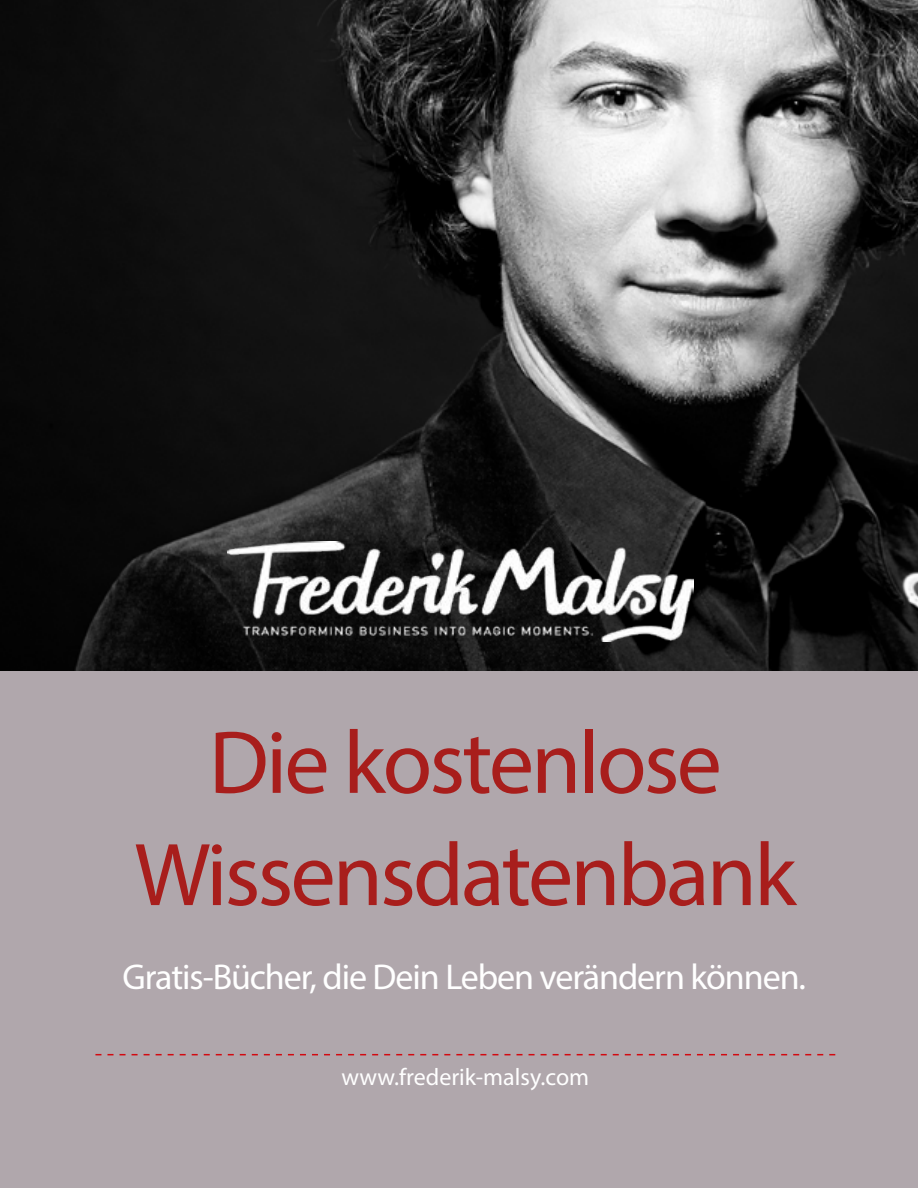
<style>
.page{position:relative;width:918px;height:1188px;background:#fff}
.page>*{position:absolute;margin:0;border:0;box-sizing:border-box;transform-origin:0 0}
.t1{font:90px/112.2px "Myriad Pro";letter-spacing:-.03em;color:#a81e1c;text-align:center}
.t2{font:36px "Myriad Pro";letter-spacing:-.03em;color:#fff}
.t3{font:24px "Myriad Pro";color:#fff}
</style>
<div class="page">
<div style="left:0;top:671px;width:918px;height:517px;background:#b0a7ac"></div>
<img style="left:0;top:0;width:918px;height:671px">
<img style="left:227px;top:541px;width:467px;height:101px">
<svg style="left:95px;top:1054px;width:740px;height:1px"></svg>
<h1 class="t1" style="left:134px;top:705px;width:664px">Die kostenlose<br>Wissensdatenbank</h1>
<p class="t2" style="left:123px;top:955px;width:685px">Gratis-Bücher, die Dein Leben verändern können.</p>
<p class="t3" style="left:342px;top:1063px;width:249px">www.frederik-malsy.com</p>
</div>
